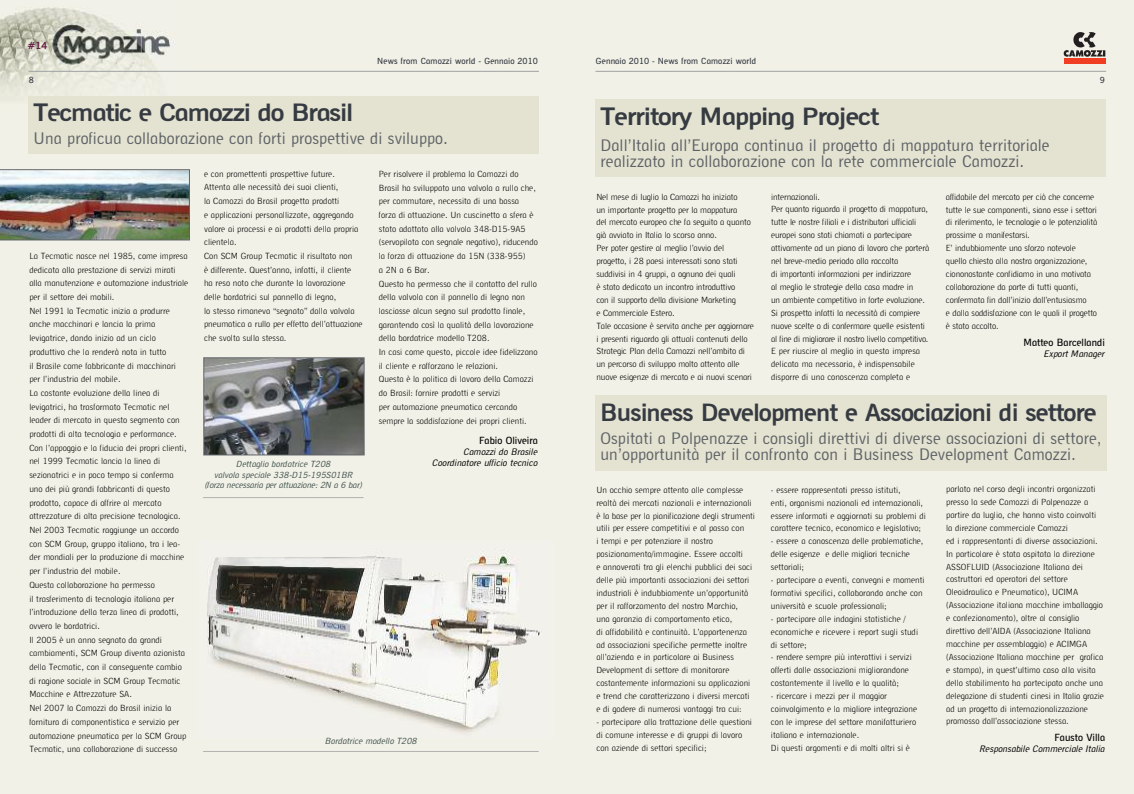
<style>
.page{position:relative;width:1134px;height:794px;background:#fff}
.page>*{position:absolute;margin:0;border:0;box-sizing:border-box;transform-origin:0 0}
.t1{font:700 24px "Azote MC";letter-spacing:-.025em;color:#363b42;scale:1.1 1}
.t2{font:700 24px "Azote MC";letter-spacing:-.025em;color:#363b42;scale:1.05 1}
.t3{font:16px/16px "Azote MC";color:#5f6367}
.t4{font:500 10px "Azote MC";color:#000}
.t5{font:700 9.9px "Azote MC";color:#641943}
.t6{font:italic 9px/11px "Azote MC";color:#000;text-align:right}
.t7{font:300 8.5px/12.9px "Azote MC";color:#000}
.t8{font:italic 8.5px/10.2px "Azote MC";color:#44544f;text-align:center}
.t9{font:500 8.5px "Azote MC";letter-spacing:.015em;color:#363b42}
</style>
<div class="page">
<div style="left:567px;top:0;width:567px;height:794px;background:#f1f1e7"></div>
<div style="left:0;top:0;width:567px;height:794px;background:#f1f1e7"></div>
<img style="left:0;top:7px;width:177px;height:89px">
<svg style="left:1064px;top:32px;width:41px;height:25px"></svg>
<div style="left:1064px;top:58px;width:41px;height:6px;background:#ef3e22"></div>
<hr style="left:29px;top:71px;width:510px;height:1px;background:#9fa2a3">
<hr style="left:595px;top:71px;width:511px;height:1px;background:#9fa2a3">
<img style="left:0;top:169px;width:190px;height:71px">
<img style="left:207px;top:549px;width:335px;height:185px">
<div style="left:28px;top:96px;width:511px;height:58px;background:#e4e3d1"></div>
<div style="left:595px;top:99px;width:511px;height:78px;background:#e4e3d1"></div>
<hr style="left:203px;top:751px;width:336px;height:1px;background:#b3b3b3">
<div style="left:595px;top:395px;width:512px;height:75px;background:#e4e3d1"></div>
<img style="left:205px;top:359px;width:158px;height:94px">
<div style="left:203px;top:357px;width:162px;height:98px;border:1px solid #5f6367"></div>
<hr style="left:203px;top:497px;width:160px;height:1px;background:#b3b3b3">
<p class="t5" style="left:28px;top:42px;width:21px">#14</p>
<p class="t9" style="left:377px;top:58px;width:162px">News from Camozzi world - Gennaio 2010</p>
<p class="t9" style="left:596px;top:58px;width:162px">Gennaio 2010 - News from Camozzi world</p>
<p class="t9" style="left:29px;top:77px;width:7px">8</p>
<p class="t9" style="left:1100px;top:76px;width:7px">9</p>
<h1 class="t1" style="left:33px;top:104px;width:292px">Tecmatic e Camozzi do Brasil</h1>
<h2 class="t3" style="left:33px;top:132px;width:416px">Una proficua collaborazione con forti prospettive di sviluppo.</h2>
<p class="t7" style="left:29px;top:250px;width:160px;line-height:13.7px">La Tecmatic nasce nel 1985, come impresa dedicata alla prestazione di servizi mirati alla manutenzione e automazione industriale per il settore dei mobili.<br>Nel 1991 la Tecmatic inizia a produrre anche macchinari e lancia la prima levigatrice, dando inizio ad un ciclo produttivo che la renderà nota in tutto<br>il Brasile come fabbricante di macchinari per l’industria del mobile.<br>La costante evoluzione della linea di levigatrici, ha trasformato Tecmatic nel leader di mercato in questo segmento con prodotti di alta tecnologia e performance.<br>Con l’appoggio e la fiducia dei propri clienti, nel 1999 Tecmatic lancia la linea di sezionatrici e in poco tempo si conferma uno dei più grandi fabbricanti di questo prodotto, capace di offrire al mercato attrezzature di alta precisione tecnologica.<br>Nel 2003 Tecmatic raggiunge un accordo con SCM Group, gruppo italiano, tra i lea&shy;der mondiali per la produzione di macchine per l’industria del mobile.<br>Questa collaborazione ha permesso<br>il trasferimento di tecnologia italiana per l’introduzione della terza linea di prodotti, ovvero le bordatrici.<br>Il 2005 è un anno segnato da grandi cambiamenti, SCM Group diventa azionista della Tecmatic, con il conseguente cambio di ragione sociale in SCM Group Tecmatic Macchine e Attrezzature SA.<br>Nel 2007 la Camozzi do Brasil inizia la fornitura di componentistica e servizio per automazione pneumatica per la SCM Group Tecmatic, una collaborazione di successo</p>
<p class="t7" style="left:204px;top:168px;width:160px;line-height:13.7px">e con promettenti prospettive future.<br>Attenta alle necessità dei suoi clienti,<br>la Camozzi do Brasil progetta prodotti<br>e applicazioni personallizzate, aggregando valore ai processi e ai prodotti della propria clientela.<br>Con SCM Group Tecmatic il risultato non<br>è differente. Quest’anno, infatti, il cliente<br>ha reso noto che durante la lavorazione delle bordatrici sul pannello di legno,<br>lo stesso rimaneva “segnato” dalla valvola pneumatica a rullo per effetto dell’attuazione che svolta sulla stessa.</p>
<p class="t7" style="left:379px;top:168px;width:160px;line-height:13.7px">Per risolvere il problema la Camozzi do Brasil ha sviluppato una valvola a rullo che, per commutare, necessita di una bassa forza di attuazione. Un cuscinetto a sfera è stato adattato alla valvola 348-D15-9A5 (servopilota con segnale negativo), riducendo la forza di attuazione da 15N (338-955)<br>a 2N a 6 Bar.<br>Questo ha permesso che il contatto del rullo della valvola con il pannello di legno non lasciasse alcun segno sul prodotto finale, garantendo così la qualità della lavorazione della bordatrice modello T208.<br>In casi come questo, piccole idee fidelizzano il cliente e rafforzano le relazioni.<br>Questa è la politica di lavoro della Camozzi do Brasil: fornire prodotti e servizi<br>per automazione pneumatica cercando sempre la soddisfazione dei propri clienti.</p>
<p class="t4" style="left:479px;top:436px;width:60px">Fabio Oliveira</p>
<p class="t6" style="left:432px;top:447px;width:107px">Camozzi do Brasile<br>Coordinatore ufficio tecnico</p>
<p class="t8" style="left:205px;top:460px;width:159px">Dettaglio bordatrice T208<br>valvola speciale 338-D15-195S01BR (forza necessaria per attuazione: 2N a 6 bar)</p>
<p class="t8" style="left:326px;top:736px;width:93px">Bordatrice modello T208</p>
<h1 class="t1" style="left:600px;top:107px;width:255px">Territory Mapping Project</h1>
<h2 class="t3" style="left:600px;top:138px;width:451px">Dall’Italia all’Europa continua il progetto di mappatura territoriale realizzato in collaborazione con la rete commerciale Camozzi.</h2>
<p class="t7" style="left:946px;top:191px;width:153px">affidabile del mercato per ciò che concerne tutte le sue componenti, siano esse i settori di riferimento, le tecnologie o le potenzialità prossime a manifestarsi.<br>E’ indubbiamente uno sforzo notevole quello chiesto alla nostra organizzazione, ciononostante confidiamo in una motivata collaborazione da parte di tutti quanti, confermata fin dall’inizio dall’entusiasmo<br>e dalla soddisfazione con le quali il progetto è stato accolto.</p>
<p class="t4" style="left:1023px;top:338px;width:83px">Matteo Barcellandi</p>
<p class="t6" style="left:1044px;top:349px;width:62px">Export Manager</p>
<p class="t7" style="left:596px;top:191px;width:159px">Nel mese di luglio la Camozzi ha iniziato<br>un importante progetto per la mappatura<br>del mercato europeo che fa seguito a quanto già avviato in Italia lo scorso anno.<br>Per poter gestire al meglio l’avvio del progetto, i 28 paesi interessati sono stati suddivisi in 4 gruppi, a ognuno dei quali<br>è stato dedicato un incontro introduttivo<br>con il supporto della divisione Marketing<br>e Commerciale Estero.<br>Tale occasione è servita anche per aggiornare i presenti riguardo gli attuali contenuti dello Strategic Plan della Camozzi nell’ambito di un percorso di sviluppo molto attento alle nuove esigenze di mercato e ai nuovi scenari</p>
<p class="t7" style="left:771px;top:191px;width:160px">internazionali.<br>Per quanto riguarda il progetto di mappatura, tutte le nostre filiali e i distributori ufficiali europei sono stati chiamati a partecipare attivamente ad un piano di lavoro che porterà nel breve-medio periodo alla raccolta<br>di importanti informazioni per indirizzare<br>al meglio le strategie della casa madre in<br>un ambiente competitivo in forte evoluzione.<br>Si prospetta infatti la necessità di compiere nuove scelte o di confermare quelle esistenti al fine di migliorare il nostro livello competitivo.<br>E per riuscire al meglio in questa impresa delicata ma necessaria, è indispensabile disporre di una conoscenza completa e</p>
<h1 class="t2" style="left:600px;top:403px;width:474px">Business Development e Associazioni di settore</h1>
<h2 class="t3" style="left:600px;top:431px;width:503px">Ospitati a Polpenazze i consigli direttivi di diverse associazioni di settore, un’opportunità per il confronto con i Business Development Camozzi.</h2>
<p class="t7" style="left:946px;top:483px;width:159px">parlato nel corso degli incontri organizzati presso la sede Camozzi di Polpenazze a partire da luglio, che hanno visto coinvolti la direzione commerciale Camozzi<br>ed i rappresentanti di diverse associazioni.<br>In particolare è stata ospitata la direzione ASSOFLUID (Associazione Italiana dei costruttori ed operatori del settore Oleoidraulico e Pneumatico), UCIMA (Associazione italiana macchine imballaggio e confezionamento), oltre al consiglio direttivo dell’AIDA (Associazione Italiana macchine per assemblaggio) e ACIMGA (Associazione Italiana macchine per grafica e stampa), in quest’ultimo caso alla visita dello stabilimento ha partecipato anche una delegazione di studenti cinesi in Italia grazie ad un progetto di internazionalizzazione promosso dall’associazione stessa.</p>
<p class="t4" style="left:1054px;top:734px;width:52px">Fausto Villa</p>
<p class="t6" style="left:980px;top:744px;width:127px">Responsabile Commerciale Italia</p>
<p class="t7" style="left:596px;top:484px;width:160px">Un occhio sempre attento alle complesse realtà dei mercati nazionali e internazionali è la base per la pianificazione degli strumenti utili per essere competitivi e al passo con<br>i tempi e per potenziare il nostro posizionamento/immagine. Essere accolti<br>e annoverati tra gli elenchi pubblici dei soci delle più importanti associazioni dei settori industriali è indubbiamente un’opportunità per il rafforzamento del nostro Marchio,<br>una garanzia di comportamento etico,<br>di affidabilità e continuità. L’appartenenza ad associazioni specifiche permette inoltre all’azienda e in particolare ai Business Development di settore di monitorare costantemente informazioni su applicazioni e trend che caratterizzano i diversi mercati e di godere di numerosi vantaggi tra cui:</p>
<p class="t7" style="left:596px;top:716px;width:157px">- partecipare alla trattazione delle questioni di comune interesse e di gruppi di lavoro con aziende di settori specifici;</p>
<p class="t7" style="left:771px;top:484px;width:156px">- essere rappresentati presso istituti,<br>enti, organismi nazionali ed internazionali, essere informati e aggiornati su problemi di carattere tecnico, economico e legislativo;</p>
<p class="t7" style="left:771px;top:535px;width:154px">- essere a conoscenza delle problematiche, delle esigenze e delle migliori tecniche settoriali;</p>
<p class="t7" style="left:771px;top:574px;width:155px">- partecipare a eventi, convegni e momenti formativi specifici, collaborando anche con università e scuole professionali;</p>
<p class="t7" style="left:771px;top:613px;width:149px">- partecipare alle indagini statistiche / economiche e ricevere i report sugli studi di settore;</p>
<p class="t7" style="left:771px;top:651px;width:142px">- rendere sempre più interattivi i servizi offerti dalle associazioni migliorandone costantemente il livello e la qualità;</p>
<p class="t7" style="left:771px;top:690px;width:148px">- ricercare i mezzi per il maggior coinvolgimento e la migliore integrazione con le imprese del settore manifatturiero italiano e internazionale.<br>Di questi argomenti e di molti altri si è</p>
</div>
